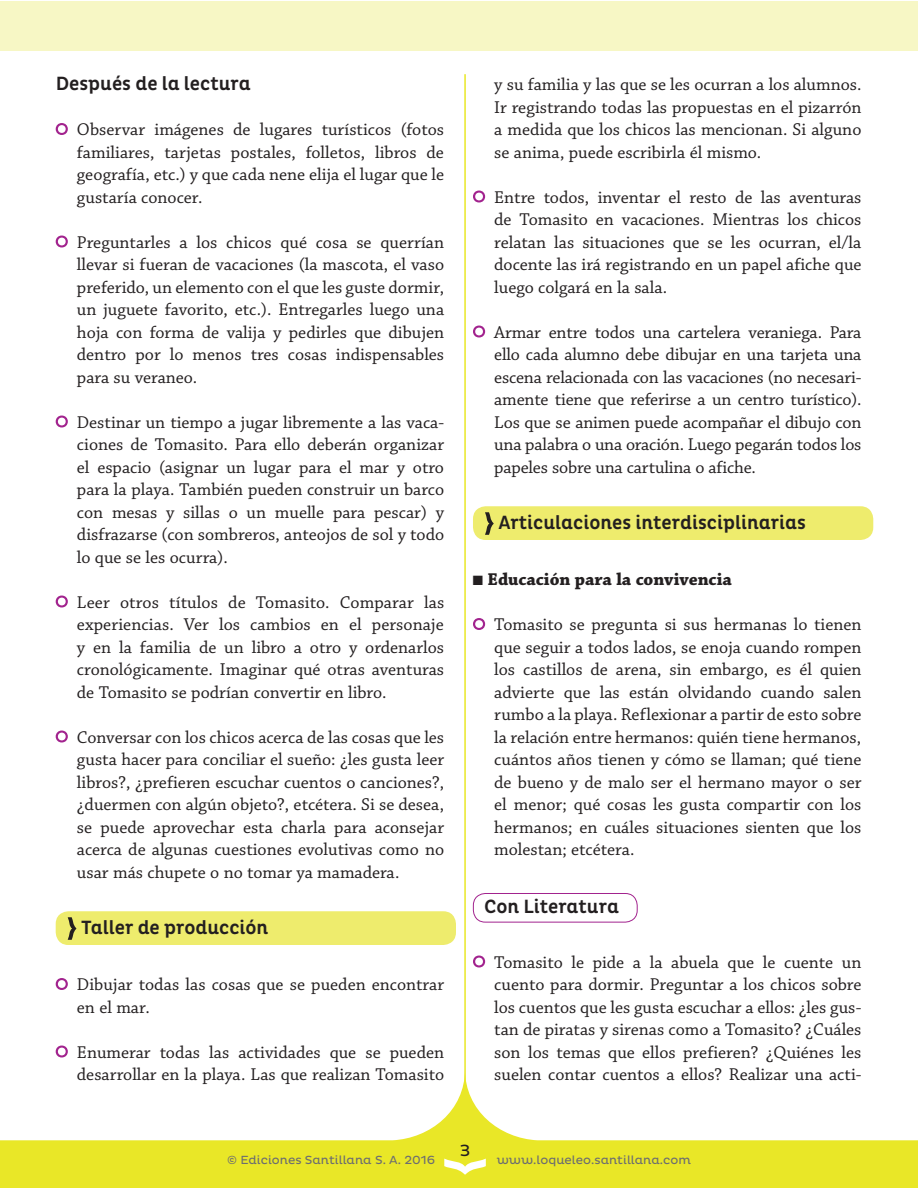
<style>
.page{position:relative;width:918px;height:1188px;background:#fff}
.page>*{position:absolute;margin:0;border:0;box-sizing:border-box;transform-origin:0 0}
.t1{font:500 19.5px "Pluto Cond";color:#231f20}
.t2{font:18px/22.5px "Chaparral Pro";color:#231f20;text-align:justify}
.t3{font:700 18px "Chaparral Pro";color:#231f20}
.t4{font:16.5px "Pluto";color:#231f20}
.t5{font:12px "Pluto";color:#6c6d70}
</style>
<div class="page">
<svg style="left:56px;top:123px;width:12px;height:12px"></svg>
<svg style="left:56px;top:236px;width:12px;height:11px"></svg>
<svg style="left:56px;top:416px;width:12px;height:11px"></svg>
<svg style="left:56px;top:596px;width:12px;height:11px"></svg>
<svg style="left:56px;top:731px;width:12px;height:11px"></svg>
<div style="left:56px;top:911px;width:400px;height:34px;background:#eeec6d;border-radius:13px"></div>
<svg style="left:68px;top:917px;width:8px;height:23px"></svg>
<svg style="left:56px;top:978px;width:12px;height:12px"></svg>
<svg style="left:56px;top:1046px;width:12px;height:11px"></svg>
<svg style="left:473px;top:191px;width:12px;height:11px"></svg>
<svg style="left:473px;top:326px;width:12px;height:11px"></svg>
<div style="left:473px;top:506px;width:400px;height:34px;background:#eeec6d;border-radius:13px"></div>
<svg style="left:485px;top:512px;width:9px;height:23px"></svg>
<svg style="left:473px;top:618px;width:12px;height:12px"></svg>
<div style="left:473px;top:893px;width:165px;height:30px;border:1px solid #a2238e;border-radius:12px"></div>
<svg style="left:473px;top:956px;width:12px;height:11px"></svg>
<svg style="left:0;top:1081px;width:918px;height:107px"></svg>
<svg style="left:444px;top:1159px;width:42px;height:16px"></svg>
<hr style="left:464px;top:74px;width:2px;height:1028px;background:#e9e727">
<div style="left:0;top:1px;width:918px;height:50px;background:#f7f7c5"></div>
<p class="t1" style="left:56px;top:72px;width:197px">Después de la lectura</p>
<p class="t2" style="left:77px;top:119px;width:369px">Observar imágenes de lugares turísticos (fotos familiares, tarjetas postales, folletos, libros de geografía, etc.) y que cada nene elija el lugar que le gustaría conocer.</p>
<p class="t2" style="left:77px;top:231px;width:369px">Preguntarles a los chicos qué cosa se querrían llevar si fueran de vacaciones (la mascota, el vaso preferido, un elemento con el que les guste dormir, un juguete favorito, etc.). Entregarles luego una hoja con forma de valija y pedirles que dibujen dentro por lo menos tres cosas indispensables para su veraneo.</p>
<p class="t2" style="left:77px;top:411px;width:369px">Destinar un tiempo a jugar libremente a las vaca&shy;ciones de Tomasito. Para ello deberán organizar el espacio (asignar un lugar para el mar y otro para la playa. También pueden construir un barco con mesas y sillas o un muelle para pescar) y disfrazarse (con sombreros, anteojos de sol y todo lo que se les ocurra).</p>
<p class="t2" style="left:77px;top:591px;width:369px">Leer otros títulos de Tomasito. Comparar las experiencias. Ver los cambios en el personaje y en la familia de un libro a otro y ordenarlos cronológicamente. Imaginar qué otras aventuras de Tomasito se podrían convertir en libro.</p>
<p class="t2" style="left:77px;top:726px;width:369px">Conversar con los chicos acerca de las cosas que les gusta hacer para conciliar el sueño: ¿les gusta leer libros?, ¿prefieren escuchar cuentos o canciones?, ¿duermen con algún objeto?, etcétera. Si se desea, se puede aprovechar esta charla para aconsejar acerca de algunas cuestiones evolutivas como no usar más chupete o no tomar ya mamadera.</p>
<p class="t1" style="left:81px;top:916px;width:189px">Taller de producción</p>
<p class="t2" style="left:77px;top:974px;width:369px">Dibujar todas las cosas que se pueden encontrar en el mar.</p>
<p class="t2" style="left:77px;top:1041px;width:369px">Enumerar todas las actividades que se pueden desarrollar en la playa. Las que realizan Tomasito</p>
<p class="t2" style="left:494px;top:74px;width:369px">y su familia y las que se les ocurran a los alumnos.<br>Ir registrando todas las propuestas en el pizarrón a medida que los chicos las mencionan. Si alguno se anima, puede escribirla él mismo.</p>
<p class="t2" style="left:494px;top:186px;width:369px">Entre todos, inventar el resto de las aventuras de Tomasito en vacaciones. Mientras los chicos relatan las situaciones que se les ocurran, el/la docente las irá registrando en un papel afiche que luego colgará en la sala.</p>
<p class="t2" style="left:494px;top:321px;width:369px">Armar entre todos una cartelera veraniega. Para ello cada alumno debe dibujar en una tarjeta una escena relacionada con las vacaciones (no necesari&shy;amente tiene que referirse a un centro turístico).<br>Los que se animen puede acompañar el dibujo con una palabra o una oración. Luego pegarán todos los papeles sobre una cartulina o afiche.</p>
<p class="t1" style="left:499px;top:511px;width:309px">Articulaciones interdisciplinarias</p>
<p class="t3" style="left:473px;top:569px;width:260px">■ Educación para la convivencia</p>
<p class="t2" style="left:494px;top:614px;width:369px">Tomasito se pregunta si sus hermanas lo tienen que seguir a todos lados, se enoja cuando rompen los castillos de arena, sin embargo, es él quien advierte que las están olvidando cuando salen rumbo a la playa. Reflexionar a partir de esto sobre la relación entre hermanos: quién tiene hermanos, cuántos años tienen y cómo se llaman; qué tiene de bueno y de malo ser el hermano mayor o ser el menor; qué cosas les gusta compartir con los hermanos; en cuáles situaciones sienten que los molestan; etcétera.</p>
<p class="t1" style="left:484px;top:895px;width:136px">Con Literatura</p>
<p class="t2" style="left:494px;top:951px;width:369px">Tomasito le pide a la abuela que le cuente un cuento para dormir. Preguntar a los chicos sobre los cuentos que les gusta escuchar a ellos: ¿les gus&shy;tan de piratas y sirenas como a Tomasito? ¿Cuáles son los temas que ellos prefieren? ¿Quiénes les suelen contar cuentos a ellos? Realizar una acti-</p>
<p class="t4" style="left:460px;top:1141px;width:12px">3</p>
<p class="t5" style="left:227px;top:1153px;width:210px">© Ediciones Santillana S. A. 2016</p>
<p class="t5" style="left:497px;top:1153px;width:196px">www.loqueleo.santillana.com</p>
</div>
